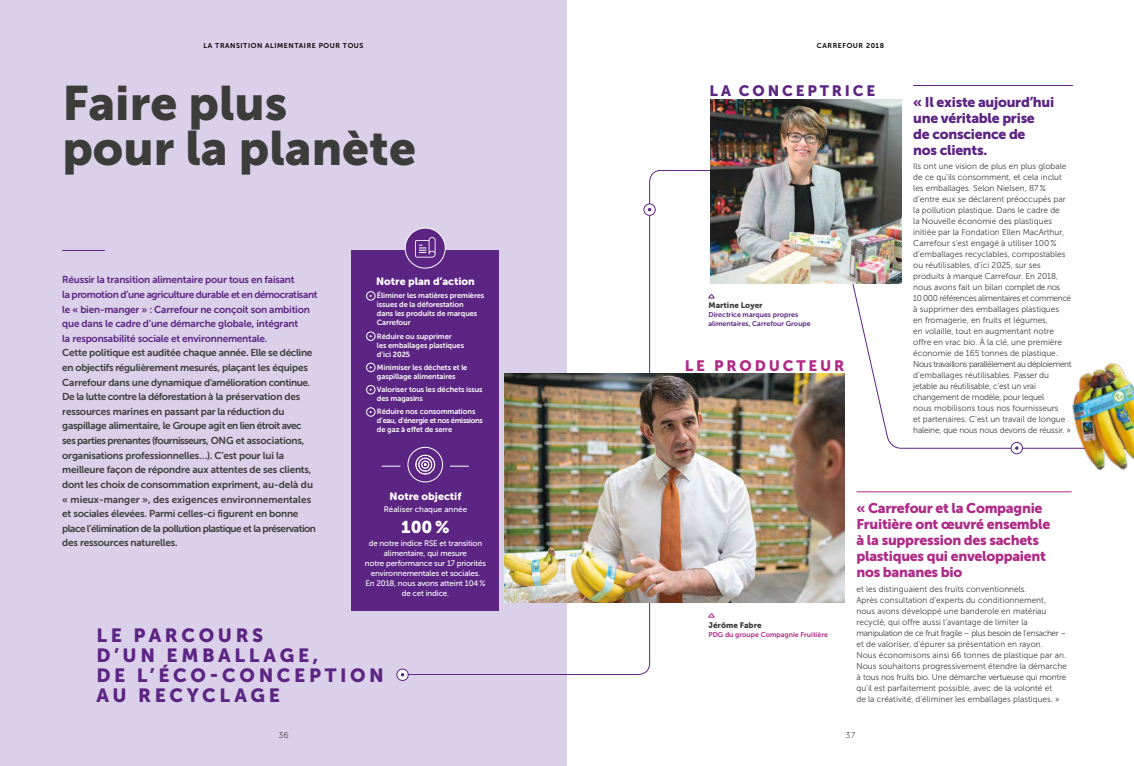
<style>
.page{position:relative;width:1134px;height:766px;background:#fff}
.page>*{position:absolute;margin:0;border:0;box-sizing:border-box;transform-origin:0 0}
.t1{font:48px/45px "Museo Sans 900";color:#3c3c3b}
.t2{font:19px/20px "Museo Sans 900";letter-spacing:.19em;color:#5c2483}
.t3{font:17px "Museo Sans 900";color:#fff}
.t4{font:15px "Museo Sans 900";letter-spacing:.19em;color:#5c2483}
.t5{font:15px "Museo Sans 900";letter-spacing:.19em;color:#b02a87}
.t6{font:14px/16px "Museo Sans 900";letter-spacing:-.02em;color:#b02a87}
.t7{font:14px/16px "Museo Sans 900";letter-spacing:-.02em;color:#5c2483}
.t8{font:10.5px "Museo Sans 900";color:#fff}
.t9{font:10px/14.6px "Museo Sans 700";letter-spacing:-.02em;color:#3c3c3b}
.t10{font:10px/14.6px "Museo Sans 700";letter-spacing:-.02em;color:#5c2483}
.t11{font:8.5px/11px "Museo Sans 300";color:#3c3c3b}
.t12{font:8.5px "Museo Sans 100";color:#000}
.t13{font:8px/10px "Museo Sans 500";letter-spacing:-.02em;color:#fff;text-align:center}
.t14{font:8px "Museo Sans 900";color:#3c3c3b}
.t15{font:8px "Museo Sans 500";color:#fff}
.t16{font:7.5px/9px "Museo Sans 700";letter-spacing:-.01em;color:#fff}
.t17{font:7px/9px "Museo Sans 700";color:#5c2483}
.t18{font:7px "Museo Sans 700";letter-spacing:.08em;color:#000}
.t19{font:7px "Museo Sans 700";color:#b02a87}
</style>
<div class="page">
<div style="left:0;top:0;width:567px;height:765px;background:#dbd0e9"></div>
<svg style="left:401px;top:170px;width:671px;height:504px"></svg>
<img style="left:711px;top:99px;width:190px;height:184px">
<svg style="left:397px;top:669px;width:11px;height:11px"></svg>
<div style="left:397px;top:668px;width:11px;height:12px;border:1px solid #5c2483;border-radius:50%"></div>
<svg style="left:401px;top:672px;width:3px;height:4px"></svg>
<hr style="left:913px;top:85px;width:160px;height:1px;background:#5c2483">
<svg style="left:708px;top:613px;width:6px;height:4px"></svg>
<svg style="left:708px;top:294px;width:7px;height:4px"></svg>
<svg style="left:1011px;top:442px;width:11px;height:11px"></svg>
<div style="left:1011px;top:442px;width:12px;height:12px;border:1px solid #5c2483;border-radius:50%"></div>
<svg style="left:644px;top:204px;width:11px;height:11px"></svg>
<div style="left:644px;top:204px;width:11px;height:11px;border:1px solid #5c2483;border-radius:50%"></div>
<div style="left:351px;top:250px;width:148px;height:360px;background:#5c2483"></div>
<div style="left:405px;top:228px;width:40px;height:40px;background:#5c2483;border-radius:50%"></div>
<div style="left:405px;top:227px;width:41px;height:41px;border:1px solid #fff;border-radius:50%"></div>
<svg style="left:415px;top:237px;width:20px;height:20px"></svg>
<svg style="left:382px;top:466px;width:18px;height:1px"></svg>
<svg style="left:450px;top:466px;width:19px;height:1px"></svg>
<svg style="left:408px;top:447px;width:34px;height:35px"></svg>
<div style="left:407px;top:446px;width:36px;height:36px;border:1px solid #fff;border-radius:50%"></div>
<div style="left:416px;top:455px;width:19px;height:19px;border:1px solid #fff;border-radius:50%"></div>
<div style="left:415px;top:454px;width:20px;height:20px;border:1px solid #fff;border-radius:50%"></div>
<div style="left:419px;top:458px;width:13px;height:13px;border:1px solid #fff;border-radius:50%"></div>
<div style="left:418px;top:457px;width:14px;height:14px;border:1px solid #fff;border-radius:50%"></div>
<div style="left:422px;top:461px;width:7px;height:7px;border:1px solid #fff;border-radius:50%"></div>
<div style="left:421px;top:460px;width:8px;height:8px;border:1px solid #fff;border-radius:50%"></div>
<hr style="left:62px;top:250px;width:43px;height:1px;background:#5c2483">
<div style="left:366px;top:291px;width:9px;height:9px;border:1px solid #fff;border-radius:50%"></div>
<div style="left:366px;top:331px;width:9px;height:9px;border:1px solid #fff;border-radius:50%"></div>
<div style="left:366px;top:363px;width:9px;height:9px;border:1px solid #fff;border-radius:50%"></div>
<div style="left:366px;top:385px;width:9px;height:9px;border:1px solid #fff;border-radius:50%"></div>
<div style="left:366px;top:407px;width:9px;height:9px;border:1px solid #fff;border-radius:50%"></div>
<hr style="left:856px;top:491px;width:215px;height:1px;background:#b02a87">
<img style="left:504px;top:374px;width:340px;height:228px">
<img style="left:1057px;top:354px;width:77px;height:131px">
<p class="t18" style="left:203px;top:41px;width:162px">LA TRANSITION ALIMENTAIRE POUR TOUS</p>
<h1 class="t1" style="left:62px;top:81px;width:355px">Faire plus<br>pour la planète</h1>
<p class="t10" style="left:62px;top:272px;width:257px">Réussir la transition alimentaire pour tous en faisant<br>la promotion d’une agriculture durable et en démocratisant le « bien-manger » : Carrefour ne conçoit son ambition que dans le cadre d’une démarche globale, intégrant<br>la responsabilité sociale et environnementale.</p>
<p class="t9" style="left:62px;top:345px;width:255px">Cette politique est auditée chaque année. Elle se décline en objectifs régulièrement mesurés, plaçant les équipes Carrefour dans une dynamique d’amélioration continue.<br>De la lutte contre la déforestation à la préservation des ressources marines en passant par la réduction du gaspillage alimentaire, le Groupe agit en lien étroit avec ses parties prenantes (fournisseurs, ONG et associations, organisations professionnelles…). C’est pour lui la meilleure façon de répondre aux attentes de ses clients, dont les choix de consommation expriment, au-delà du « mieux-manger », des exigences environnementales et sociales élevées. Parmi celles-ci figurent en bonne place l’élimination de la pollution plastique et la préservation des ressources naturelles.</p>
<p class="t8" style="left:376px;top:275px;width:100px">Notre plan d’action</p>
<p class="t16" style="left:377px;top:291px;width:109px">Éliminer les matières premières issues de la déforestation<br>dans les produits de marques<br>Carrefour</p>
<p class="t16" style="left:377px;top:331px;width:89px">Réduire ou supprimer<br>les emballages plastiques d’ici 2025</p>
<p class="t16" style="left:377px;top:362px;width:92px">Minimiser les déchets et le gaspillage alimentaires</p>
<p class="t16" style="left:377px;top:385px;width:107px">Valoriser tous les déchets issus des magasins</p>
<p class="t16" style="left:377px;top:407px;width:107px">Réduire nos consommations d’eau, d’énergie et nos émissions de gaz à effet de serre</p>
<p class="t8" style="left:390px;top:490px;width:73px">Notre objectif</p>
<p class="t15" style="left:384px;top:505px;width:85px">Réaliser chaque année</p>
<h3 class="t3" style="left:401px;top:517px;width:50px">100 %</h3>
<p class="t13" style="left:365px;top:538px;width:123px">de notre indice RSE et transition alimentaire, qui mesure<br>notre performance sur 17 priorités environnementales et sociales.<br>En 2018, nous avons atteint 104% de cet indice.</p>
<h2 class="t2" style="left:96px;top:624px;width:289px">LE PARCOURS<br>D’UN EMBALLAGE,<br>DE L’ÉCO-CONCEPTION<br>AU RECYCLAGE</h2>
<p class="t12" style="left:278px;top:730px;width:12px">36</p>
<p class="t18" style="left:817px;top:41px;width:69px">CARREFOUR 2018</p>
<h3 class="t4" style="left:709px;top:82px;width:167px">LA CONCEPTRICE</h3>
<p class="t14" style="left:708px;top:301px;width:56px">Martine Loyer</p>
<p class="t17" style="left:708px;top:310px;width:104px">Directrice marques propres alimentaires, Carrefour Groupe</p>
<h3 class="t5" style="left:685px;top:357px;width:161px">LE PRODUCTEUR</h3>
<h3 class="t7" style="left:913px;top:94px;width:143px">« Il existe aujourd’hui une véritable prise de conscience de<br>nos clients.</h3>
<p class="t11" style="left:913px;top:160px;width:160px">Ils ont une vision de plus en plus globale de ce qu’ils consomment, et cela inclut les emballages. Selon Nielsen, 87 % d’entre eux se déclarent préoccupés par la pollution plastique. Dans le cadre de<br>la Nouvelle économie des plastiques initiée par la Fondation Ellen MacArthur, Carrefour s’est engagé à utiliser 100 % d’emballages recyclables, compostables ou réutilisables, d’ici 2025, sur ses produits à marque Carrefour. En 2018, nous avons fait un bilan complet de nos<br>10 000 références alimentaires et commencé à supprimer des emballages plastiques<br>en fromagerie, en fruits et légumes,<br>en volaille, tout en augmentant notre offre en vrac bio. À la clé, une première économie de 165 tonnes de plastique.<br>Nous travaillons parallèlement au déploiement d’emballages réutilisables. Passer du jetable au réutilisable, c’est un vrai changement de modèle, pour lequel<br>nous mobilisons tous nos fournisseurs<br>et partenaires. C’est un travail de longue haleine, que nous nous devons de réussir. »</p>
<p class="t14" style="left:708px;top:620px;width:55px">Jérôme Fabre</p>
<p class="t19" style="left:708px;top:630px;width:121px">PDG du groupe Compagnie Fruitière</p>
<h3 class="t6" style="left:856px;top:500px;width:195px">« Carrefour et la Compagnie<br>Fruitière ont œuvré ensemble à la suppression des sachets plastiques qui enveloppaient nos bananes bio</h3>
<p class="t11" style="left:856px;top:583px;width:212px">et les distinguaient des fruits conventionnels.<br>Après consultation d’experts du conditionnement,<br>nous avons développé une banderole en matériau recyclé, qui offre aussi l’avantage de limiter la manipulation de ce fruit fragile – plus besoin de l’ensacher – et de valoriser, d’épurer sa présentation en rayon.<br>Nous économisons ainsi 66 tonnes de plastique par an.<br>Nous souhaitons progressivement étendre la démarche à tous nos fruits bio. Une démarche vertueuse qui montre qu’il est parfaitement possible, avec de la volonté et<br>de la créativité, d’éliminer les emballages plastiques. »</p>
<p class="t12" style="left:845px;top:730px;width:12px">37</p>
</div>
